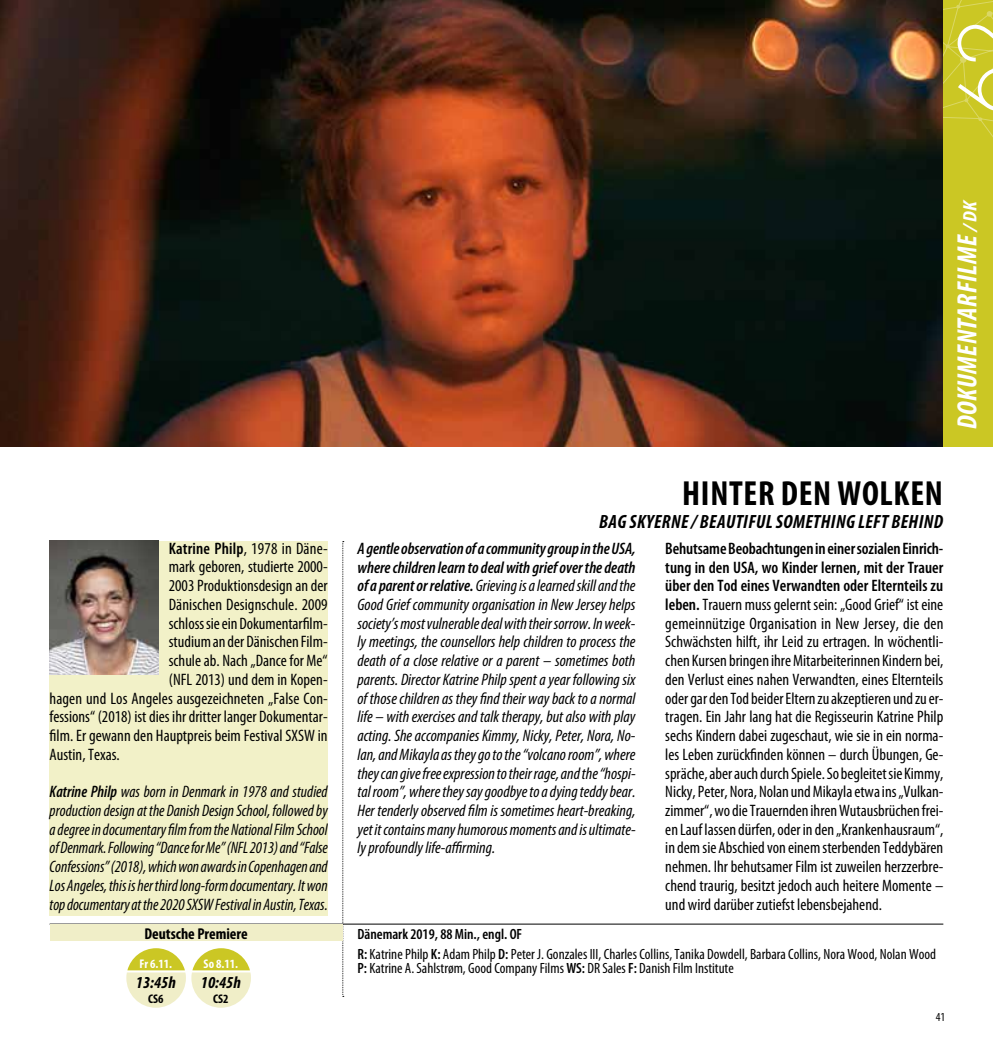
<style>
.page{position:relative;width:993px;height:1042px;background:#fff}
.page>*{position:absolute;margin:0;border:0;box-sizing:border-box;transform-origin:0 0}
.t1{font:700 condensed 35px "Myriad Pro";letter-spacing:.02em;color:#000}
.t2{font:italic 700 condensed 28px "Myriad Pro";letter-spacing:.015em;color:#fff}
.t3{font:italic 700 condensed 19.25px "Myriad Pro";letter-spacing:.02em;color:#000}
.t4{font:italic 700 condensed 16.8px "Myriad Pro";color:#000}
.t5{font:condensed 16.62px/18.7px "Myriad Pro";color:#000;text-align:justify}
.t6{font:italic condensed 16.62px/18.7px "Myriad Pro";color:#000;text-align:justify}
.t7{font:italic condensed 16.62px/18.7px "Myriad Pro";color:#000;text-align:justify;scale:.96 1}
.t8{font:600 condensed 16.62px "Myriad Pro";letter-spacing:.01em;color:#000}
.t9{font:700 condensed 15.75px "Myriad Pro";color:#000}
.t10{font:condensed 14.88px/19.8px "Myriad Pro";color:#000}
.t11{font:700 condensed 12.6px "Myriad Pro";color:#fff}
.t12{font:700 condensed 12.6px "Myriad Pro";color:#000}
.t13{font:condensed 12.25px "Myriad Pro";color:#000}
.s1{font-weight:400}
.s2{font-weight:600}
.s3{font-size:19.43px}
</style>
<div class="page">
<hr style="left:50px;top:924px;width:893px;height:1px;background:#000">
<div style="left:50px;top:541px;width:277px;height:374px;background:#f2f1c8"></div>
<svg style="left:342px;top:541px;width:2px;height:456px"></svg>
<img style="left:50px;top:541px;width:109px;height:134px">
<svg style="left:126px;top:948px;width:125px;height:60px"></svg>
<img style="left:0;top:0;width:943px;height:446px">
<div style="left:943px;top:0;width:49px;height:446px;background:#cbc724"></div>
<div style="left:50px;top:924px;width:292px;height:17px;background:#f0eec8"></div>
<svg style="left:943px;top:0;width:49px;height:136px"></svg>
<p class="t8" style="left:169px;top:538px;width:160px">Katrine Philp<span class="s1">, 1978 in Däne-</span></p>
<p class="t5" style="left:169px;top:557px;width:160px">mark geboren, studierte 2000-</p>
<p class="t5" style="left:169px;top:576px;width:160px">2003 Produktionsdesign an der</p>
<p class="t5" style="left:169px;top:595px;width:160px">Dänischen Designschule. 2009</p>
<p class="t5" style="left:169px;top:613px;width:160px">schloss sie ein Dokumentarfilm-</p>
<p class="t5" style="left:169px;top:632px;width:160px">studium an der Dänischen Film-</p>
<p class="t5" style="left:169px;top:651px;width:160px">schule ab. Nach „Dance for Me“</p>
<p class="t5" style="left:169px;top:670px;width:160px">(NFL 2013) und dem in Kopen-</p>
<p class="t5" style="left:50px;top:688px;width:279px">hagen und Los Angeles ausgezeichneten „False Con-</p>
<p class="t5" style="left:50px;top:707px;width:279px">fessions“ (2018) ist dies ihr dritter langer Dokumentar-</p>
<p class="t5" style="left:50px;top:726px;width:279px">film. Er gewann den Hauptpreis beim Festival SXSW in</p>
<p class="t5" style="left:50px;top:744px;width:72px">Austin, Texas.</p>
<p class="t7" style="left:50px;top:782px;width:291px"><span class="s2">Katrine Philp</span> was born in Denmark in 1978 and studied production design at the Danish Design School, followed by a degree in documentary film from the National Film School of Denmark. Following “Dance for Me” (NFL 2013) and “False Confessions” (2018), which won awards in Copenhagen and Los Angeles, this is her third long-form documentary. It won top documentary at the 2020 SXSW Festival in Austin, Texas.</p>
<p class="t9" style="left:144px;top:923px;width:105px">Deutsche Premiere</p>
<p class="t11" style="left:139px;top:955px;width:34px">Fr 6.11.</p>
<p class="t4" style="left:136px;top:972px;width:42px">13:45h</p>
<p class="t12" style="left:148px;top:990px;width:17px">CS6</p>
<p class="t11" style="left:203px;top:955px;width:36px">So 8.11.</p>
<p class="t4" style="left:201px;top:972px;width:42px">10:45h</p>
<p class="t12" style="left:213px;top:990px;width:17px">CS2</p>
<h2 class="t2" style="left:949px;top:429px;width:231px;rotate:-90deg">DOKUMENTARFILME <span class="s3">/DK</span></h2>
<h1 class="t1" style="left:682px;top:472px;width:262px">HINTER DEN WOLKEN</h1>
<p class="t3" style="left:599px;top:510px;width:345px">BAG SKYERNE / BEAUTIFUL SOMETHING LEFT BEHIND</p>
<p class="t6" style="left:357px;top:539px;width:280px"><span class="s2">A gentle observation of a community group in the USA, where children learn to deal with grief over the death of a parent or relative.</span> Grieving is a learned skill and the Good Grief community organisation in New Jersey helps society’s most vulnerable deal with their sorrow. In week&shy;ly meetings, the counsellors help children to process the death of a close relative or a parent – sometimes both parents. Director Katrine Philp spent a year following six of those children as they find their way back to a normal life – with exercises and talk therapy, but also with play acting. She accompanies Kimmy, Nicky, Peter, Nora, No&shy;lan, and Mikayla as they go to the “volcano room”, where they can give free expression to their rage, and the “hospi&shy;tal room”, where they say goodbye to a dying teddy bear.<br>Her tenderly observed film is sometimes heart-breaking, yet it contains many humorous moments and is ultimate&shy;ly profoundly life-affirming.</p>
<p class="t5" style="left:665px;top:539px;width:280px"><span class="s2">Behutsame Beobachtungen in einer sozialen Einrich&shy;tung in den USA, wo Kinder lernen, mit der Trauer über den Tod eines Verwandten oder Elternteils zu leben.</span> Trauern muss gelernt sein: „Good Grief“ ist eine gemeinnützige Organisation in New Jersey, die den Schwächsten hilft, ihr Leid zu ertragen. In wöchentli&shy;chen Kursen bringen ihre Mitarbeiterinnen Kindern bei, den Verlust eines nahen Verwandten, eines Elternteils oder gar den Tod beider Eltern zu akzeptieren und zu er&shy;tragen. Ein Jahr lang hat die Regisseurin Katrine Philp sechs Kindern dabei zugeschaut, wie sie in ein norma&shy;les Leben zurückfinden können – durch Übungen, Ge&shy;spräche, aber auch durch Spiele. So begleitet sie Kimmy, Nicky, Peter, Nora, Nolan und Mikayla etwa ins „Vulkan&shy;zimmer“, wo die Trauernden ihren Wutausbrüchen frei&shy;en Lauf lassen dürfen, oder in den „Krankenhausraum“, in dem sie Abschied von einem sterbenden Teddybären nehmen. Ihr behutsamer Film ist zuweilen herzzerbre&shy;chend traurig, besitzt jedoch auch heitere Momente – und wird darüber zutiefst lebensbejahend.</p>
<p class="t10" style="left:357px;top:924px;width:580px"><span class="s2">Dänemark 2019, 88 Min., engl. OF<br>R:</span> Katrine Philp <span class="s2">K:</span> Adam Philp <span class="s2">D:</span> Peter J. Gonzales III, Charles Collins, Tanika Dowdell, Barbara Collins, Nora Wood, Nolan Wood</p>
<p class="t10" style="left:357px;top:958px;width:378px"><span class="s2">P:</span> Katrine A. Sahlstrøm, Good Company Films <span class="s2">WS:</span> DR Sales <span class="s2">F:</span> Danish Film Institute</p>
<p class="t13" style="left:935px;top:1010px;width:11px">41</p>
</div>
